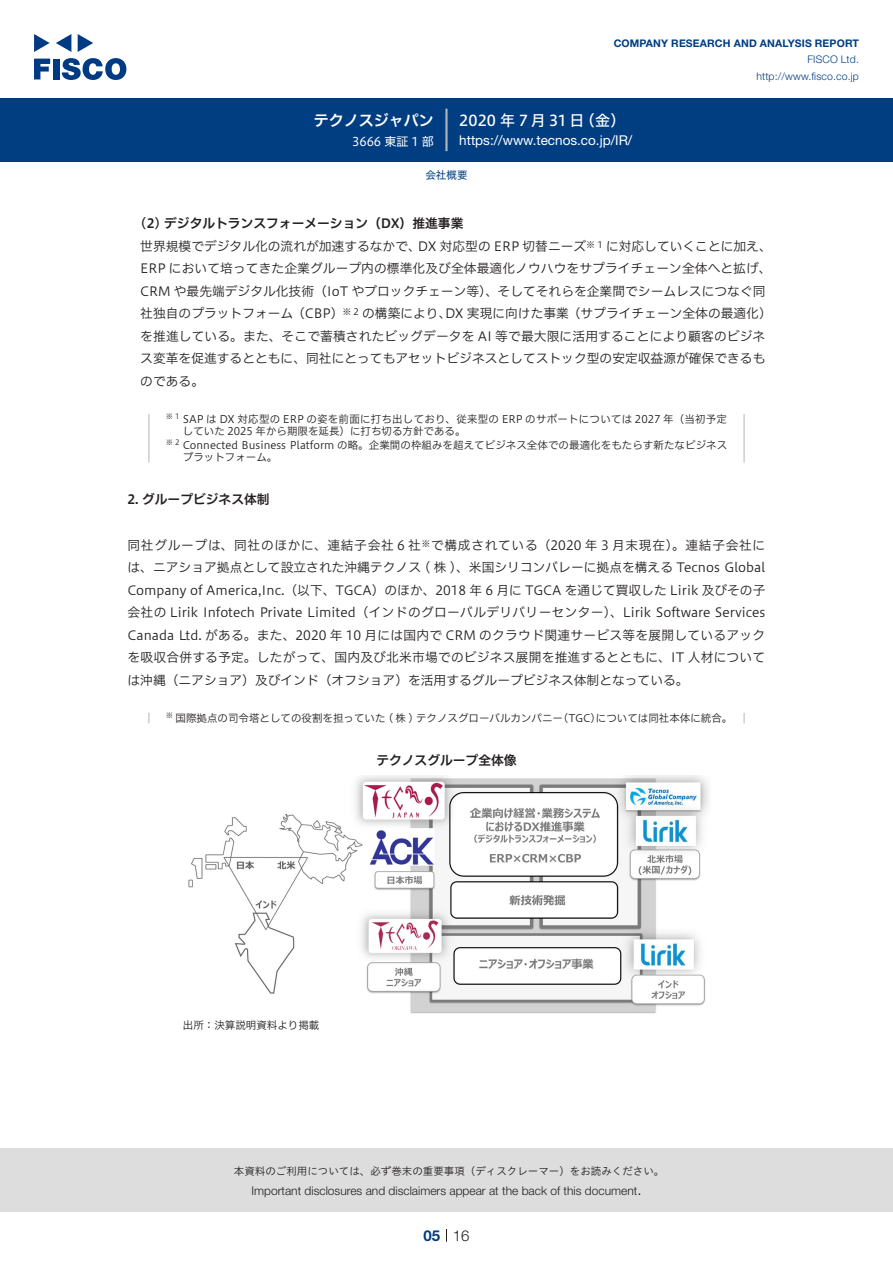
<style>
.page{position:relative;width:893px;height:1263px;background:#fff}
.page>*{position:absolute;margin:0;border:0;box-sizing:border-box;transform-origin:0 0}
.t1{font:15px "Hiragino UD Sans F Std N W5";letter-spacing:.175em;color:#fff}
.t2{font:15px "Hiragino UD Sans F Std N W6";color:#fff}
.t3{font:300 15px "Helvetica Neue LT Std";color:#231f20}
.t4{font:700 15px "Helvetica Neue LT Std";color:#003d81}
.t5{font:13.5px "Helvetica Neue LT Std";color:#fff}
.t6{font:12.75px/22.5px "Hiragino UD Sans F Std N W3";color:#231f20}
.t7{font:12.75px "Hiragino UD Sans F Std N W6";color:#231f20}
.t8{font:12.75px "Hiragino UD Sans F Std N W3";letter-spacing:.05em;color:#231f20}
.t9{font:300 12px "Helvetica Neue LT Std";color:#231f20}
.t10{font:12px "Hiragino UD Sans F Std N W4";color:#fff}
.t11{font:10.5px "Hiragino UD Sans F Std N W3";color:#231f20}
.t12{font:10.5px "Hiragino UD Sans F Std N W3";letter-spacing:.02em;color:#231f20}
.t13{font:10.5px "Hiragino UD Sans Std W3";color:#231f20}
.t14{font:700 10.5px "Helvetica Neue LT Std";letter-spacing:.015em;color:#003d81}
.t15{font:300 10.5px/16.5px "Helvetica Neue LT Std";letter-spacing:.015em;color:#003d81;text-align:right}
.t16{font:10.5px "Hiragino UD Sans F Std N W4";color:#003d81}
.t17{font:8.85px "Hiragino UD Sans F Std N W3";color:#231f20}
.t18{font:7.35px "Hiragino UD Sans F Std N W3";color:#231f20}
</style>
<div class="page">
<div style="left:0;top:1148px;width:893px;height:64px;background:#ddd"></div>
<svg style="left:34px;top:59px;width:16px;height:20px"></svg>
<div style="left:53px;top:59px;width:6px;height:20px;background:#003a83"></div>
<svg style="left:62px;top:58px;width:64px;height:22px"></svg>
<svg style="left:34px;top:34px;width:16px;height:18px"></svg>
<svg style="left:78px;top:34px;width:15px;height:18px"></svg>
<svg style="left:56px;top:34px;width:15px;height:18px"></svg>
<div style="left:0;top:98px;width:893px;height:64px;background:#003d81"></div>
<hr style="left:445px;top:109px;width:3px;height:42px;background:#b5b5b6">
<svg style="left:446px;top:1229px;width:1px;height:13px"></svg>
<hr style="left:148px;top:414px;width:2px;height:48px;background:#d3d3d3">
<hr style="left:743px;top:414px;width:2px;height:48px;background:#d3d3d3">
<svg style="left:148px;top:713px;width:2px;height:10px"></svg>
<svg style="left:743px;top:713px;width:2px;height:10px"></svg>
<img style="left:188px;top:775px;width:520px;height:239px">
<p class="t2" style="left:314px;top:109px;width:122px">テクノスジャパン</p>
<p class="t10" style="left:352px;top:132px;width:83px">3666 東証 1 部</p>
<p class="t14" style="left:614px;top:37px;width:247px">COMPANY RESEARCH AND ANALYSIS REPORT</p>
<p class="t15" style="left:756px;top:51px;width:104px">FISCO Ltd. http://www.fisco.co j p.</p>
<p class="t1" style="left:580px;top:109px;width:47px">（金(</p>
<p class="t1" style="left:459px;top:109px;width:127px">2020年7月31日</p>
<p class="t5" style="left:459px;top:132px;width:175px">https://www.tecnos. c o j p. I R/ /</p>
<p class="t16" style="left:425px;top:167px;width:43px">会社概要</p>
<p class="t7" style="left:140px;top:214px;width:325px">2( ) デジタルトランスフォーメーション（DX）推進事業</p>
<p class="t6" style="left:418px;top:234px;width:170px">DX 対応型の ERP 切替ニーズ</p>
<p class="t6" style="left:140px;top:234px;width:282px">世界規模でデジタル化の流れが加速するなかで、</p>
<p class="t6" style="left:140px;top:256px;width:633px">ERP において培ってきた企業グループ内の標準化及び全体最適化ノウハウをサプライチェーン全体へと拡げ、</p>
<p class="t6" style="left:140px;top:279px;width:627px">CRM や最先端デジタル化技術（IoT やブロックチェーン等）、そしてそれらを企業間でシームレスにつなぐ同</p>
<p class="t6" style="left:445px;top:301px;width:328px">DX 実現に向けた事業（サプライチェーン全体の最適化(</p>
<p class="t6" style="left:606px;top:234px;width:167px">に対応していくことに加え、</p>
<p class="t17" style="left:586px;top:238px;width:18px">※1</p>
<p class="t6" style="left:140px;top:301px;width:627px">社独自のプラットフォーム（CBP）<sup>※<br></sup>を推進している。また、そこで蓄積されたビッグデータを AI 等で最大限に活用することにより顧客のビジネス変革を促進するとともに、同社にとってもアセットビジネスとしてストック型の安定収益源が確保できるものである。</p>
<p class="t12" style="left:183px;top:411px;width:546px">SAP は DX 対応型の ERP の姿を前面に打ち出しており、従来型の ERP のサポートについては 2027 年（当初予定</p>
<p class="t6" style="left:362px;top:301px;width:91px">の構築により、</p>
<p class="t17" style="left:354px;top:305px;width:7px">2</p>
<p class="t18" style="left:166px;top:411px;width:15px">※1</p>
<p class="t11" style="left:183px;top:423px;width:284px">していた 2025 年から期限を延長）に打ち切る方針である。</p>
<p class="t11" style="left:183px;top:449px;width:96px">プラットフォーム。</p>
<p class="t7" style="left:128px;top:490px;width:144px">2. グループビジネス体制</p>
<p class="t8" style="left:431px;top:535px;width:336px">で構成されている（2020 年 3 月末現在）。連結子会社に</p>
<p class="t18" style="left:166px;top:437px;width:15px">※2</p>
<p class="t11" style="left:183px;top:437px;width:546px">Connected Business Platform の略。企業間の枠組みを超えてビジネス全体での最適化をもたらす新たなビジネス</p>
<p class="t6" style="left:128px;top:533px;width:639px">同社グループは、同社のほかに、連結子会社 6 社<br>は、ニアショア拠点として設立された沖縄テクノス ( 株 )、米国シリコンバレーに拠点を構える Tecnos Global Company of America,Inc （. 以下、TGCA）のほか、2018 年 6 月に TGCA を通じて買収した Lirik 及びその子会社の Lirik Infotech Private Limited（インドのグローバルデリバリーセンター）、Lirik Software Services Canada Ltd. がある。また、2020 年 10 月には国内で CRM のクラウド関連サービス等を展開しているアックを吸収合併する予定。したがって、国内及び北米市場でのビジネス展開を推進するとともに、IT 人材については沖縄（ニアショア）及びインド（オフショア）を活用するグループビジネス体制となっている。</p>
<p class="t11" style="left:596px;top:710px;width:138px">については同社本体に統合。</p>
<p class="t17" style="left:422px;top:536px;width:10px">※</p>
<p class="t18" style="left:166px;top:709px;width:9px">※</p>
<p class="t11" style="left:176px;top:710px;width:389px">国際拠点の司令塔としての役割を担っていた ( 株 ) テクノスグローバルカンパニー</p>
<p class="t11" style="left:558px;top:710px;width:45px">（TGC）</p>
<p class="t7" style="left:376px;top:751px;width:142px">テクノスグループ全体像</p>
<p class="t11" style="left:183px;top:1017px;width:138px">出所：決算説明資料より掲載</p>
<p class="t13" style="left:234px;top:1163px;width:432px">本資料のご利用については、必ず巻末の重要事項（ディスクレーマー）をお読みください。</p>
<p class="t3" style="left:637px;top:1180px;width:6px">.</p>
<p class="t9" style="left:251px;top:1183px;width:387px">Important disclosures and disclaimers appear at the back of this document</p>
<p class="t4" style="left:423px;top:1226px;width:18px">05</p>
<p class="t3" style="left:453px;top:1226px;width:18px">16</p>
</div>
